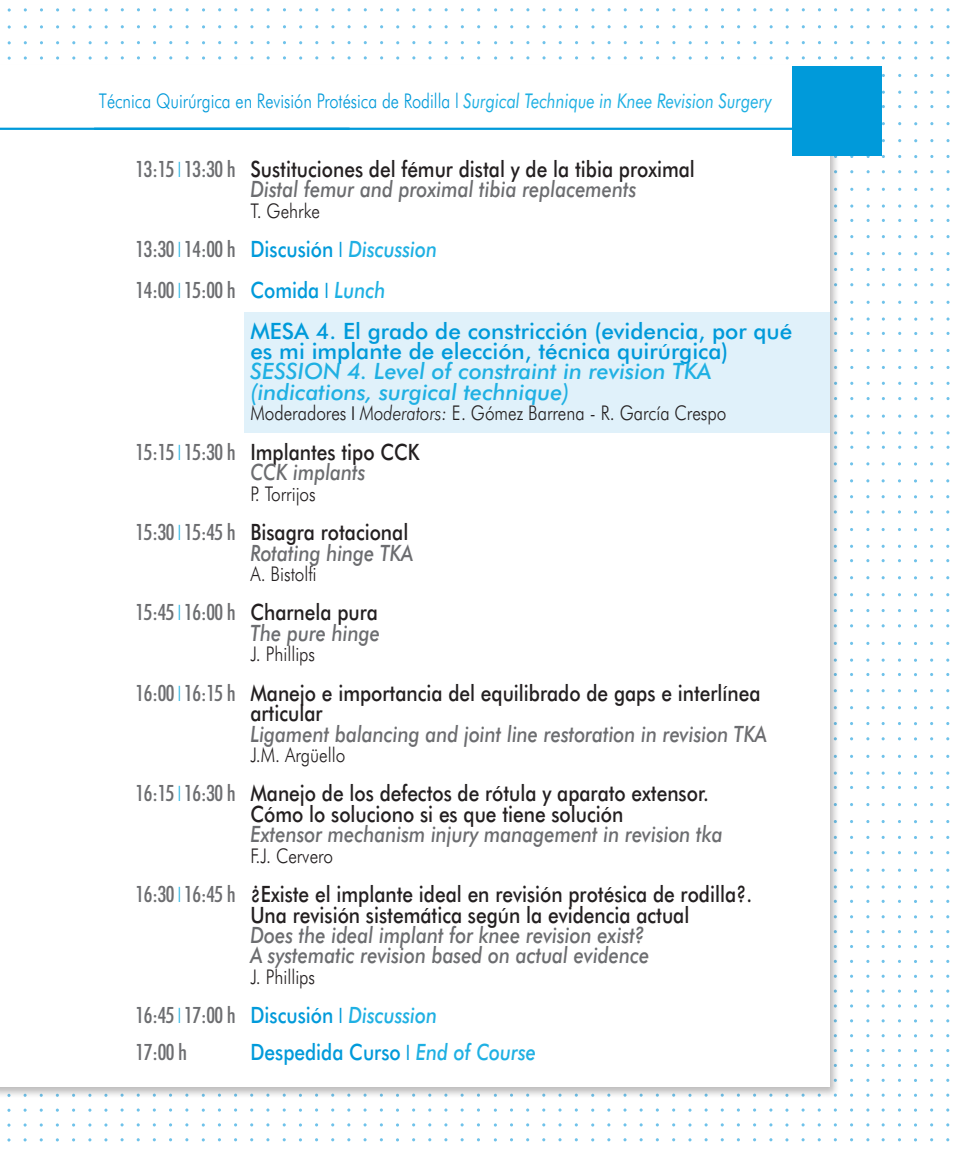
<style>
.page{position:relative;width:957px;height:1149px;background:#fff}
.page>*{position:absolute;margin:0;border:0;box-sizing:border-box;transform-origin:0 0}
.GENERAL{font:500 22.5px/20.5px "Futura BT";color:#231f20;scale:.85 1}
.GENERAL_Ingles{font:italic 500 22.5px/20.5px "Futura BT";color:#6c6d70;scale:.85 1}
.GENERAL-2{font:500 condensed 22.5px "Futura BT";letter-spacing:-.02em;color:#6c6d70}
.MESAS{font:500 22.5px/20.5px "Futura BT";color:#009ada}
.SESSION{font:italic 500 22.5px/20.5px "Futura BT";color:#1fb0e3}
.GENERAL-3{font:500 22.5px "Futura BT";color:#009ada;scale:.85 1}
.NOMBRES_Y_HOSPITALES{font:300 20.25px "Futura BT";color:#231f20;scale:.85 1}
.t1{font:300 20.25px "Futura BT";color:#009ada;scale:.81 1}
.s1{font-weight:400;font-style:italic;color:#1fb0e3}
.s2{font-stretch:condensed;color:#6c6d70}
.s3{font-family:"Myriad Pro";font-weight:400;font-stretch:condensed;color:#1fb0e3}
.s4{font-family:"Myriad Pro";font-weight:400;color:#1fb0e3}
.s5{font-stretch:normal;color:#009ada}
.s6{font-family:"Myriad Pro";font-weight:400;color:#009ada}
.s7{font-style:italic;font-stretch:normal;color:#1fb0e3}
.s8{font-family:"Myriad Pro";font-weight:400;font-stretch:condensed}
.s9{font-style:italic}
.s10{font-style:italic;color:#1fb0e3}
</style>
<div class="page">
<svg style="left:688px;top:56px;width:4px;height:4px"></svg>
<svg style="left:494px;top:56px;width:3px;height:4px"></svg>
<svg style="left:347px;top:41px;width:4px;height:3px"></svg>
<svg style="left:202px;top:56px;width:3px;height:4px"></svg>
<svg style="left:299px;top:56px;width:3px;height:4px"></svg>
<svg style="left:24px;top:56px;width:3px;height:4px"></svg>
<svg style="left:40px;top:56px;width:3px;height:4px"></svg>
<svg style="left:56px;top:56px;width:3px;height:4px"></svg>
<div style="left:0;top:64px;width:839px;height:1034px;background:#231f20;opacity:.3"></div>
<div style="left:0;top:65px;width:829px;height:1020px;background:#fff"></div>
<div style="left:244px;top:312px;width:585px;height:120px;background:#e0f1fa"></div>
<hr style="left:0;top:128px;width:350px;height:2px;background:#009ada">
<hr style="left:94px;top:128px;width:738px;height:2px;background:#009ada">
<div style="left:792px;top:66px;width:90px;height:90px;background:#009ada"></div>
<p class="t1" style="left:99px;top:88px;width:832px">Técnica Quirúrgica en Revisión Protésica de Rodilla l <span class="s1">Surgical Technique in Knee Revision Surgery</span></p>
<p class="GENERAL" style="left:136px;top:158px;width:659px"><span class="s2">13:15</span> <span class="s3">І</span> <span class="s2">13:30 h</span> Sustituciones del fémur distal y de la tibia proximal</p>
<p class="GENERAL_Ingles" style="left:250px;top:179px;width:456px">Distal femur and proximal tibia replacements</p>
<p class="NOMBRES_Y_HOSPITALES" style="left:250px;top:198px;width:83px">T. Gehrke</p>
<p class="GENERAL-2" style="left:136px;top:235px;width:303px">13:30 <span class="s4">І</span> 14:00 h <span class="s5">Discusión</span> <span class="s6">І</span> <span class="s7">Discussion</span></p>
<p class="GENERAL-2" style="left:136px;top:276px;width:251px">14:00 <span class="s4">І</span> 15:00 h <span class="s5">Comida</span> <span class="s6">І</span> <span class="s7">Lunch</span></p>
<p class="MESAS" style="left:250px;top:320px;width:543px">MESA 4. El grado de constricción (evidencia, por qué es mi implante de elección, técnica quirúrgica)</p>
<p class="SESSION" style="left:250px;top:361px;width:462px">SESSION 4. Level of constraint in revision TKA (indications, surgical technique)</p>
<p class="NOMBRES_Y_HOSPITALES" style="left:250px;top:400px;width:561px">Moderadores <span class="s8">І</span> <span class="s9">Moderators:</span> E. Gómez Barrena - R. García Crespo</p>
<p class="GENERAL" style="left:136px;top:441px;width:336px"><span class="s2">15:15</span> <span class="s3">І</span> <span class="s2">15:30 h</span> Implantes tipo CCK</p>
<p class="GENERAL_Ingles" style="left:250px;top:461px;width:137px">CCK implants</p>
<p class="NOMBRES_Y_HOSPITALES" style="left:250px;top:481px;width:78px">P. Torrijos</p>
<p class="GENERAL" style="left:136px;top:521px;width:322px"><span class="s2">15:30</span> <span class="s3">І</span> <span class="s2">15:45 h</span> Bisagra rotacional</p>
<p class="GENERAL_Ingles" style="left:250px;top:542px;width:193px">Rotating hinge TKA</p>
<p class="NOMBRES_Y_HOSPITALES" style="left:250px;top:561px;width:79px">A. Bistolfi</p>
<p class="GENERAL" style="left:136px;top:602px;width:287px"><span class="s2">15:45</span> <span class="s3">І</span> <span class="s2">16:00 h</span> Charnela pura</p>
<p class="GENERAL_Ingles" style="left:250px;top:622px;width:154px">The pure hinge</p>
<p class="NOMBRES_Y_HOSPITALES" style="left:250px;top:641px;width:78px">J. Phillips</p>
<p class="GENERAL" style="left:250px;top:682px;width:601px;text-indent:-115px"><span class="s2">16:00</span> <span class="s3">І</span> <span class="s2">16:15 h</span> Manejo e importancia del equilibrado de gaps e interlínea articular</p>
<p class="GENERAL_Ingles" style="left:250px;top:723px;width:609px">Ligament balancing and joint line restoration in revision TKA</p>
<p class="NOMBRES_Y_HOSPITALES" style="left:250px;top:742px;width:113px">J.M. Argüello</p>
<p class="GENERAL" style="left:250px;top:782px;width:541px;text-indent:-115px"><span class="s2">16:15</span> <span class="s3">І</span> <span class="s2">16:30 h</span> Manejo de los defectos de rótula y aparato extensor.<br>Cómo lo soluciono si es que tiene solución</p>
<p class="GENERAL_Ingles" style="left:250px;top:823px;width:557px">Extensor mechanism injury management in revision tka</p>
<p class="NOMBRES_Y_HOSPITALES" style="left:250px;top:842px;width:99px">F.J. Cervero</p>
<p class="GENERAL" style="left:250px;top:883px;width:592px;text-indent:-115px"><span class="s2">16:30</span> <span class="s3">І</span> <span class="s2">16:45 h</span> ¿Existe el implante ideal en revisión protésica de rodilla?.<br>Una revisión sistemática según la evidencia actual</p>
<p class="GENERAL_Ingles" style="left:250px;top:924px;width:471px">Does the ideal implant for knee revision exist?<br>A systematic revision based on actual evidence</p>
<p class="NOMBRES_Y_HOSPITALES" style="left:250px;top:963px;width:78px">J. Phillips</p>
<p class="GENERAL-2" style="left:136px;top:1001px;width:303px">16:45 <span class="s4">І</span> 17:00 h <span class="s5">Discusión</span> <span class="s6">І</span> <span class="s7">Discussion</span></p>
<p class="GENERAL-2" style="left:136px;top:1037px;width:53px">17:00 h</p>
<p class="GENERAL-3" style="left:250px;top:1037px;width:337px">Despedida Curso <span class="s8">І</span> <span class="s10">End of Course</span></p>
</div>
